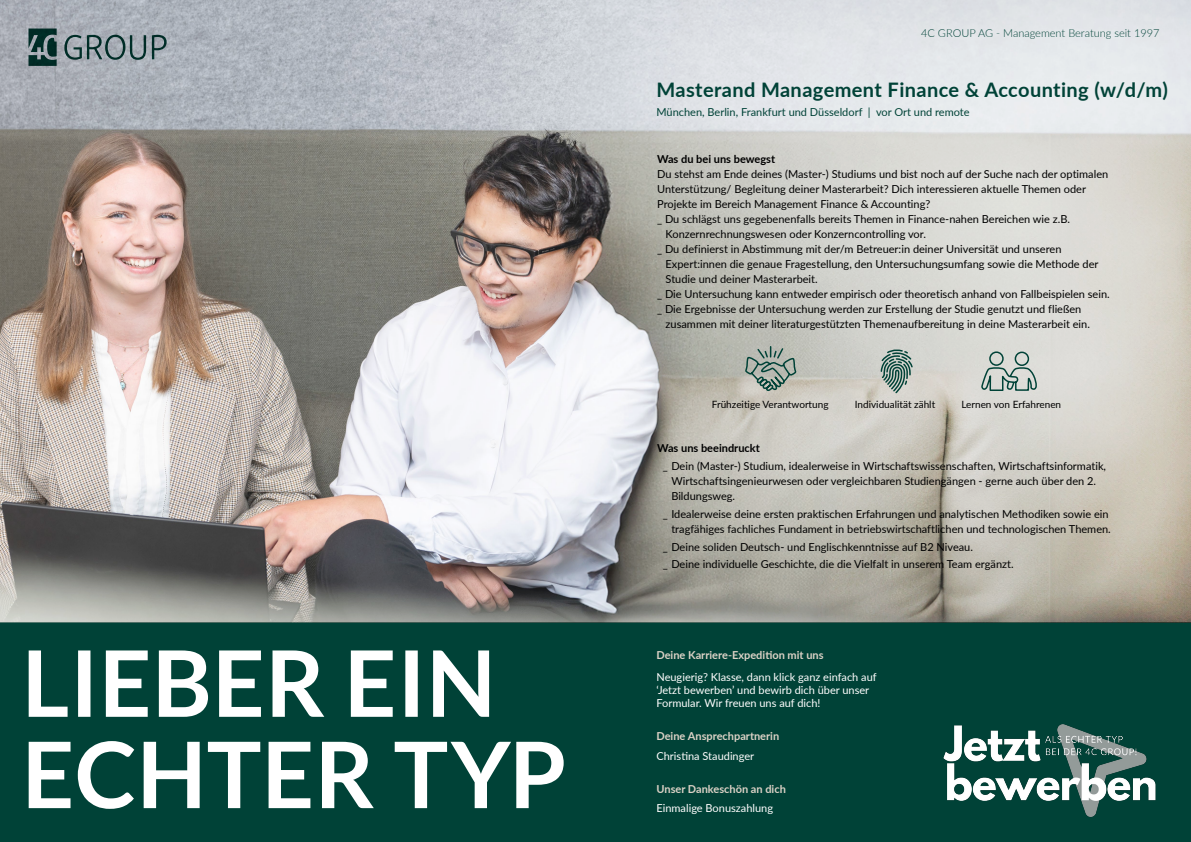
<style>
.page{position:relative;width:1191px;height:842px;background:#fff}
.page>*{position:absolute;margin:0;border:0;box-sizing:border-box;transform-origin:0 0}
.t1{font:700 20px "Lato";letter-spacing:.02em;color:#004237}
.t2{font:11px/15px "Lato";color:#000}
.t3{font:11px/13px "Lato";color:#fff}
.t4{font:700 11px "Lato";color:#dbd2c6}
.t5{font:11px "Lato";color:#004237}
.t6{font:300 11px "Lato";color:#004237}
.t7{font:700 11px "Lato";color:#000}
.t8{font:10px "Lato";color:#000}
</style>
<div class="page">
<img style="left:0;top:0;width:1191px;height:622px">
<svg style="left:0;top:622px;width:1191px;height:220px;background:#1d584e"></svg>
<svg style="left:64px;top:35px;width:82px;height:25px;background:#79898e"></svg>
<svg style="left:152px;top:35px;width:15px;height:24px"></svg>
<svg style="left:29px;top:29px;width:28px;height:37px"></svg>
<img style="left:939px;top:711px;width:223px;height:117px">
<svg style="left:744px;top:345px;width:53px;height:75px;background:#acb2a9"></svg>
<svg style="left:879px;top:295px;width:35px;height:99px;background:#b5beb8"></svg>
<svg style="left:981px;top:0;width:56px;height:431px;background:#daddda"></svg>
<p class="t6" style="left:921px;top:26px;width:240px">4C GROUP AG - Management Beratung seit 1997</p>
<h1 class="t1" style="left:656px;top:75px;width:513px">Masterand Management Finance &amp; Accounting (w/d/m)</h1>
<p class="t5" style="left:656px;top:104px;width:315px">München, Berlin, Frankfurt und Düsseldorf | vor Ort und remote</p>
<p class="t7" style="left:657px;top:151px;width:119px">Was du bei uns bewegst</p>
<p class="t2" style="left:657px;top:166px;width:452px">Du stehst am Ende deines (Master-) Studiums und bist noch auf der Suche nach der optimalen</p>
<p class="t2" style="left:657px;top:181px;width:430px">Unterstützung/ Begleitung deiner Masterarbeit? Dich interessieren aktuelle Themen oder</p>
<p class="t2" style="left:657px;top:196px;width:275px">Projekte im Bereich Management Finance &amp; Accounting?</p>
<p class="t2" style="left:657px;top:211px;width:414px">_ Du schlägst uns gegebenenfalls bereits Themen in Finance-nahen Bereichen wie z.B.</p>
<p class="t2" style="left:665px;top:226px;width:262px">Konzernrechnungswesen oder Konzerncontrolling vor.</p>
<p class="t2" style="left:657px;top:241px;width:406px">_ Du definierst in Abstimmung mit der/m Betreuer:in deiner Universität und unseren</p>
<p class="t2" style="left:665px;top:256px;width:434px">Expert:innen die genaue Fragestellung, den Untersuchungsumfang sowie die Methode der</p>
<p class="t2" style="left:665px;top:271px;width:154px">Studie und deiner Masterarbeit.</p>
<p class="t2" style="left:657px;top:286px;width:454px">_ Die Untersuchung kann entweder empirisch oder theoretisch anhand von Fallbeispielen sein.</p>
<p class="t2" style="left:657px;top:301px;width:426px">_ Die Ergebnisse der Untersuchung werden zur Erstellung der Studie genutzt und fließen</p>
<p class="t2" style="left:665px;top:316px;width:426px">zusammen mit deiner literaturgestützten Themenaufbereitung in deine Masterarbeit ein.</p>
<p class="t8" style="left:712px;top:397px;width:118px">Frühzeitige Verantwortung</p>
<p class="t8" style="left:854px;top:397px;width:82px">Individualität zählt</p>
<p class="t8" style="left:961px;top:397px;width:101px">Lernen von Erfahrenen</p>
<p class="t7" style="left:657px;top:440px;width:104px">Was uns beeindruckt</p>
<p class="t2" style="left:671px;top:458px;width:436px;text-indent:-9px">_ Dein (Master-) Studium, idealerweise in Wirtschaftswissenschaften, Wirtschaftsinformatik,<br>Wirtschaftsingenieurwesen oder vergleichbaren Studiengängen - gerne auch über den 2.<br>Bildungsweg.</p>
<p class="t2" style="left:663px;top:506px;width:449px;text-align:right">_ Idealerweise deine ersten praktischen Erfahrungen und analytischen Methodiken sowie ein tragfähiges fachliches Fundament in betriebswirtschaftlichen und technologischen Themen.</p>
<p class="t2" style="left:663px;top:537px;width:352px;line-height:17.8px">_ Deine soliden Deutsch- und Englischkenntnisse auf B2 Niveau.<br>_ Deine individuelle Geschichte, die die Vielfalt in unserem Team ergänzt.</p>
<p class="t4" style="left:656px;top:647px;width:169px">Deine Karriere-Expedition mit uns</p>
<p class="t3" style="left:656px;top:670px;width:222px">Neugierig? Klasse, dann klick ganz einfach auf ‘Jetzt bewerben’ und bewirb dich über unser<br>Formular. Wir freuen uns auf dich!</p>
<p class="t4" style="left:656px;top:728px;width:124px">Deine Ansprechpartnerin</p>
<p class="t3" style="left:656px;top:748px;width:99px">Christina Staudinger</p>
<p class="t4" style="left:656px;top:780px;width:131px">Unser Dankeschön an dich</p>
<p class="t3" style="left:656px;top:801px;width:118px">Einmalige Bonuszahlung</p>
</div>
